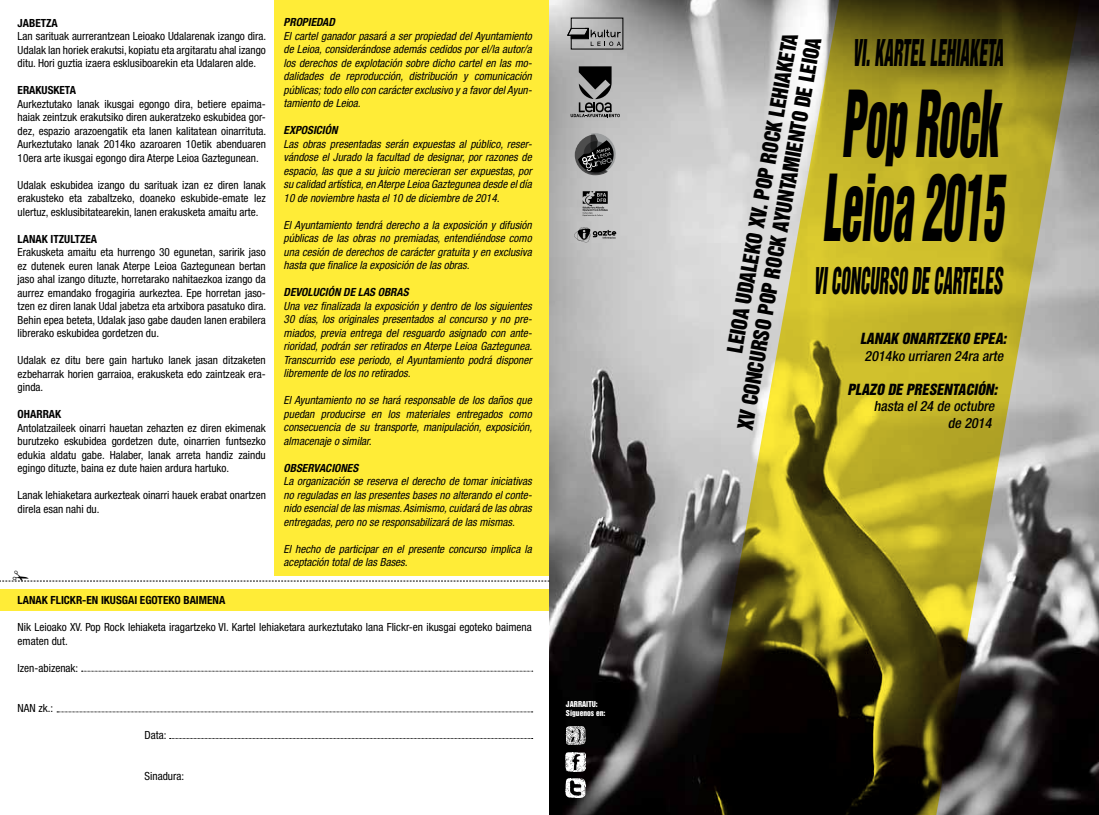
<style>
.page{position:relative;width:1099px;height:815px;background:#fff}
.page>*{position:absolute;margin:0;border:0;box-sizing:border-box;transform-origin:0 0}
.t1{font:84.38px/84.4px "Helvetica Inserat";color:#000;scale:.5 1}
.t2{font:33.75px "Helvetica Inserat";color:#000;scale:.5 1}
.t3{font:19.62px/23.6px "Helvetica Inserat";color:#000;text-align:right}
.t4{font:italic 500 condensed 14px/16.9px "Helvetica Neue";color:#000;text-align:right}
.t5{font:italic 14px "Helvetica Inserat";color:#000}
.t6{font:condensed 11.25px/13.5px "Helvetica Neue";color:#000;text-align:justify}
.t7{font:italic condensed 11.25px/13.5px "Helvetica Neue";color:#000;text-align:justify}
.t8{font:700 condensed 11.25px "Helvetica Neue";color:#000}
.t9{font:italic 700 condensed 11.25px "Helvetica Neue";color:#000}
.t10{font:7.5px/8.2px "Helvetica Inserat";color:#fff}
</style>
<div class="page">
<div style="left:0;top:589px;width:549px;height:21px;background:#ffec37"></div>
<div style="left:274px;top:0;width:275px;height:576px;background:#ffec37"></div>
<img style="left:549px;top:0;width:549px;height:815px">
<svg style="left:694px;top:0;width:387px;height:815px;background:#928b4d"></svg>
<img style="left:562px;top:721px;width:27px;height:28px">
<img style="left:566px;top:779px;width:19px;height:18px">
<svg style="left:582px;top:191px;width:25px;height:25px"></svg>
<svg style="left:574px;top:227px;width:42px;height:15px"></svg>
<svg style="left:570px;top:66px;width:50px;height:51px;background:#767676"></svg>
<svg style="left:574px;top:131px;width:42px;height:44px;background:#646464"></svg>
<svg style="left:81px;top:671px;width:451px;height:1px"></svg>
<svg style="left:57px;top:712px;width:475px;height:1px"></svg>
<svg style="left:170px;top:738px;width:362px;height:1px"></svg>
<svg style="left:566px;top:17px;width:57px;height:33px;background:#939393"></svg>
<img style="left:566px;top:753px;width:19px;height:19px">
<svg style="left:0;top:580px;width:549px;height:2px"></svg>
<p class="t8" style="left:18px;top:16px;width:42px">JABETZA</p>
<p class="t6" style="left:18px;top:29px;width:250px">Lan sarituak aurrerantzean Leioako Udalarenak izango dira.<br>Udalak lan horiek erakutsi, kopiatu eta argitaratu ahal izango ditu. Hori guztia izaera esklusiboarekin eta Udalaren alde.</p>
<p class="t8" style="left:18px;top:83px;width:60px">ERAKUSKETA</p>
<p class="t6" style="left:18px;top:97px;width:250px">Aurkeztutako lanak ikusgai egongo dira, betiere epaima&shy;haiak zeintzuk erakutsiko diren aukeratzeko eskubidea gor&shy;dez, espazio arazoengatik eta lanen kalitatean oinarrituta.<br>Aurkeztutako lanak 2014ko azaroaren 10etik abenduaren 10era arte ikusgai egongo dira Aterpe Leioa Gaztegunean.</p>
<p class="t6" style="left:18px;top:178px;width:250px">Udalak eskubidea izango du sarituak izan ez diren lanak erakusteko eta zabaltzeko, doaneko eskubide-emate lez ulertuz, esklusibitatearekin, lanen erakusketa amaitu arte.</p>
<p class="t8" style="left:18px;top:232px;width:81px">LANAK ITZULTZEA</p>
<p class="t6" style="left:18px;top:245px;width:250px;text-align:left">Erakusketa amaitu eta hurrengo 30 egunetan, saririk jaso ez dutenek euren lanak Aterpe Leioa Gaztegunean bertan jaso ahal izango dituzte, horretarako nahitaezkoa izango da aurrez emandako frogagiria aurkeztea. Epe horretan jaso&shy;tzen ez diren lanak Udal jabetza eta artxibora pasatuko dira.<br>Behin epea beteta, Udalak jaso gabe dauden lanen erabilera librerako eskubidea gordetzen du.</p>
<p class="t6" style="left:18px;top:353px;width:250px">Udalak ez ditu bere gain hartuko lanek jasan ditzaketen ezbeharrak horien garraioa, erakusketa edo zaintzeak era&shy;ginda.</p>
<p class="t8" style="left:18px;top:407px;width:45px">OHARRAK</p>
<p class="t6" style="left:18px;top:421px;width:250px">Antolatzaileek oinarri hauetan zehazten ez diren ekimenak burutzeko eskubidea gordetzen dute, oinarrien funtsezko edukia aldatu gabe. Halaber, lanak arreta handiz zaindu egingo dituzte, baina ez dute haien ardura hartuko.</p>
<p class="t6" style="left:18px;top:488px;width:250px">Lanak lehiaketara aurkezteak oinarri hauek erabat onartzen direla esan nahi du.</p>
<p class="t9" style="left:283px;top:15px;width:53px">PROPIEDAD</p>
<p class="t7" style="left:283px;top:29px;width:250px">El cartel ganador pasará a ser propiedad del Ayuntamiento de Leioa, considerándose además cedidos por el/la autor/a los derechos de explotación sobre dicho cartel en las mo&shy;dalidades de reproducción, distribución y comunicación públicas; todo ello con carácter exclusivo y a favor del Ayun&shy;tamiento de Leioa.</p>
<p class="t9" style="left:283px;top:123px;width:55px">EXPOSICIÓN</p>
<p class="t7" style="left:283px;top:137px;width:250px">Las obras presentadas serán expuestas al público, reser&shy;vándose el Jurado la facultad de designar, por razones de espacio, las que a su juicio merecieran ser expuestas, por su calidad artística, en Aterpe Leioa Gaztegunea desde el día 10 de noviembre hasta el 10 de diciembre de 2014.</p>
<p class="t7" style="left:283px;top:218px;width:250px">El Ayuntamiento tendrá derecho a la exposición y difusión públicas de las obras no premiadas, entendiéndose como una cesión de derechos de carácter gratuita y en exclusiva hasta que finalice la exposición de las obras.</p>
<p class="t9" style="left:283px;top:285px;width:127px">DEVOLUCIÓN DE LAS OBRAS</p>
<p class="t7" style="left:283px;top:299px;width:250px">Una vez finalizada la exposición y dentro de los siguientes 30 días, los originales presentados al concurso y no pre&shy;miados, previa entrega del resguardo asignado con ante&shy;rioridad, podrán ser retirados en Aterpe Leioa Gaztegunea.<br>Transcurrido ese periodo, el Ayuntamiento podrá disponer libremente de los no retirados.</p>
<p class="t7" style="left:283px;top:393px;width:250px">El Ayuntamiento no se hará responsable de los daños que puedan producirse en los materiales entregados como consecuencia de su transporte, manipulación, exposición, almacenaje o similar.</p>
<p class="t9" style="left:283px;top:461px;width:76px">OBSERVACIONES</p>
<p class="t7" style="left:283px;top:474px;width:250px">La organización se reserva el derecho de tomar iniciativas no reguladas en las presentes bases no alterando el conte&shy;nido esencial de las mismas. Asimismo, cuidará de las obras entregadas, pero no se responsabilizará de las mismas.</p>
<p class="t7" style="left:283px;top:542px;width:250px">El hecho de participar en el presente concurso implica la aceptación total de las Bases.</p>
<p class="t8" style="left:18px;top:593px;width:209px">LANAK FLICKR-EN IKUSGAI EGOTEKO BAIMENA</p>
<p class="t6" style="left:18px;top:620px;width:515px">Nik Leioako XV. Pop Rock lehiaketa iragartzeko VI. Kartel lehiaketara aurkeztutako lana Flickr-en ikusgai egoteko baimena ematen dut.</p>
<p class="t6" style="left:18px;top:661px;width:62px">Izen-abizenak:</p>
<p class="t6" style="left:18px;top:701px;width:37px">NAN zk.:</p>
<p class="t6" style="left:145px;top:728px;width:23px">Data:</p>
<p class="t6" style="left:145px;top:769px;width:41px">Sinadura:</p>
<p class="t10" style="left:566px;top:700px;width:41px">JARRAITU:<br>Síguenos en:</p>
<h3 class="t3" style="left:710px;top:424px;width:400px;rotate:-80deg">LEIOA UDALEKO XV. POP ROCK LEHIAKETA<br>XV CONCURSO POP ROCK AYUNTAMIENTO DE LEIOA</h3>
<h2 class="t2" style="left:852px;top:33px;width:310px">VI.KARTEL LEHIAKETA</h2>
<h1 class="t1" style="left:822px;top:81px;width:381px">Pop Rock<br>Leioa 2015</h1>
<h2 class="t2" style="left:813px;top:260px;width:386px">VICONCURSO DE CARTELES</h2>
<p class="t5" style="left:860px;top:330px;width:151px">LANAK ONARTZEKO EPEA:</p>
<p class="t4" style="left:864px;top:347px;width:143px">2014ko urriaren 24ra arte</p>
<p class="t5" style="left:847px;top:381px;width:154px">PLAZO DE PRESENTACIÓN:</p>
<p class="t4" style="left:873px;top:398px;width:125px">hasta el24 de octubre de 2014</p>
</div>
